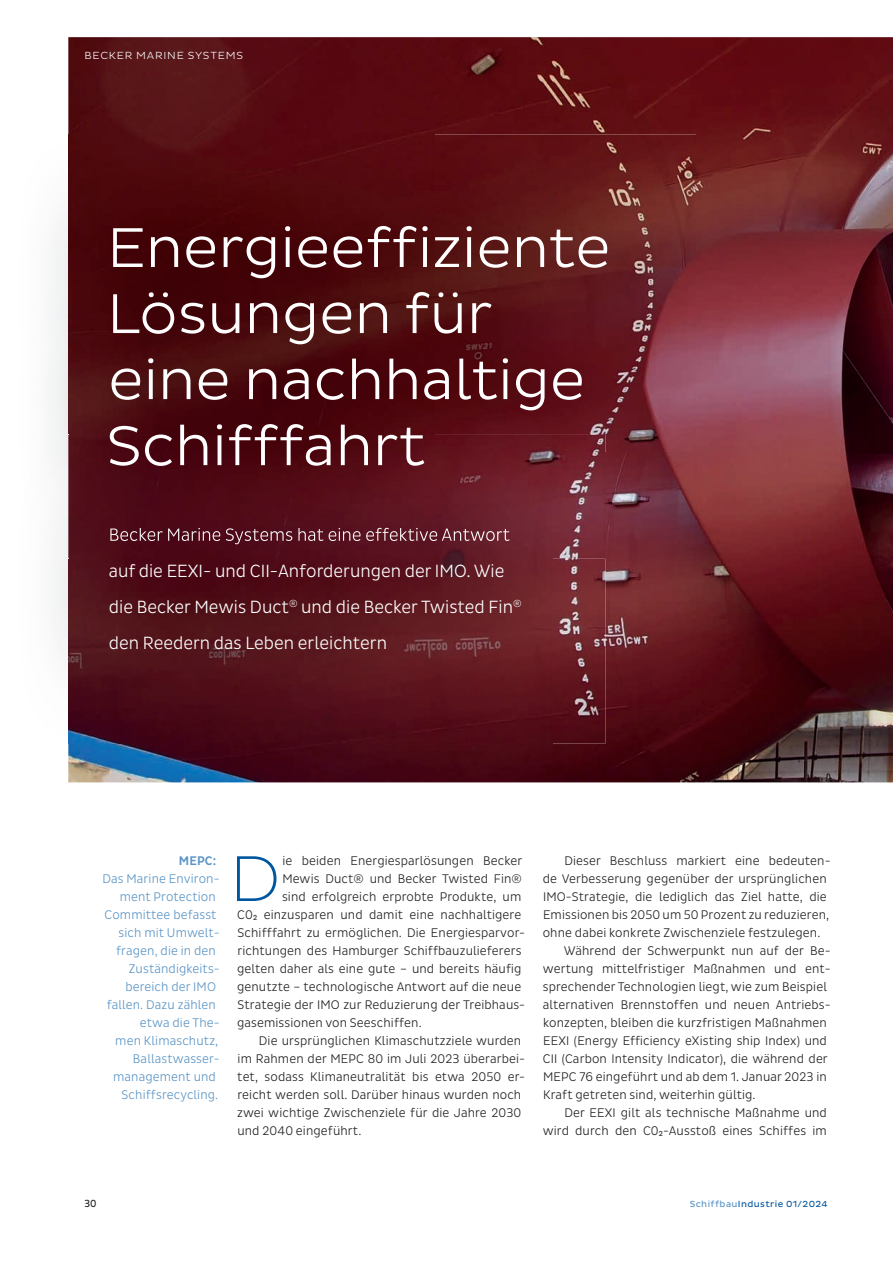
<style>
.page{position:relative;width:893px;height:1263px;background:#fff}
.page>*{position:absolute;margin:0;border:0;box-sizing:border-box;transform-origin:0 0}
.t1{font:200 65.7px "Pluto Sans";color:#01579f}
.t2{font:300 57px/66px "Pluto Sans";letter-spacing:-.01em;color:#fff}
.t3{font:300 18px/36px "Pluto Sans Cond";color:#fff}
.t4{font:300 12.75px "Pluto Sans Cond";letter-spacing:.01em;color:#231f20}
.t5{font:300 12.75px "Pluto Sans Cond";letter-spacing:.01em;color:#5994c5}
.t6{font:500 12.75px "Pluto Sans Cond";color:#5994c5}
.t7{font:300 10.5px "Pluto Sans";letter-spacing:.075em;color:#fff}
.t8{font:10.5px "Pluto Sans Cond";color:#231f20}
.t9{font:9px "Pluto Sans";letter-spacing:.04em;color:#01579f}
.s1{color:#5994c5}
</style>
<div class="page">
<img style="left:68px;top:37px;width:825px;height:745px">
<img style="left:68px;top:558px;width:537px;height:185px">
<img style="left:68px;top:135px;width:366px;height:300px">
<img style="left:434px;top:135px;width:262px;height:317px">
<img style="left:605px;top:452px;width:91px;height:106px">
<img style="left:33px;top:435px;width:572px;height:123px">
<img style="left:110px;top:527px;width:400px;height:17px">
<p class="t7" style="left:85px;top:50px;width:160px">BECKER MARINE SYSTEMS</p>
<h2 class="t2" style="left:106px;top:215px;width:506px">Energieeffiziente<br>Lösungen für eine nachhaltige<br>Schifffahrt</h2>
<h3 class="t3" style="left:109px;top:552px;width:414px">auf die EEXI- und CII-Anforderungen der IMO. Wie die Becker Mewis Duct<sup>®</sup> und die Becker Twisted Fin<sup>® </sup>den Reedern das Leben erleichtern</h3>
<p class="t6" style="left:179px;top:853px;width:39px">MEPC:</p>
<p class="t5" style="left:102px;top:871px;width:119px">Das Marine Environ-</p>
<p class="t5" style="left:120px;top:889px;width:98px">ment Protection</p>
<p class="t5" style="left:105px;top:907px;width:114px">Committee befasst</p>
<p class="t5" style="left:118px;top:925px;width:103px">sich mit Umwelt-</p>
<p class="t5" style="left:116px;top:943px;width:101px">fragen, die in den</p>
<p class="t5" style="left:129px;top:961px;width:92px">Zuständigkeits-</p>
<p class="t5" style="left:125px;top:979px;width:92px">bereich der IMO</p>
<p class="t5" style="left:107px;top:997px;width:111px">fallen. Dazu zählen</p>
<p class="t5" style="left:140px;top:1015px;width:81px">etwa die The-</p>
<p class="t5" style="left:115px;top:1033px;width:104px">men Klimaschutz,</p>
<p class="t5" style="left:133px;top:1051px;width:88px">Ballastwasser-</p>
<p class="t5" style="left:113px;top:1069px;width:104px">management und</p>
<p class="t5" style="left:122px;top:1087px;width:98px">Schiffsrecycling.</p>
<h1 class="t1" style="left:229px;top:841px;width:53px">D</h1>
<p class="t4" style="left:282px;top:853px;width:241px">ie beiden Energiesparlösungen Becker</p>
<p class="t4" style="left:282px;top:871px;width:241px">Mewis Duct® und Becker Twisted Fin®</p>
<p class="t4" style="left:282px;top:889px;width:241px">sind erfolgreich erprobte Produkte, um</p>
<p class="t4" style="left:237px;top:907px;width:285px">C0<sub>2</sub> einzusparen und damit eine nachhaltigere</p>
<p class="t4" style="left:238px;top:925px;width:289px">Schifffahrt zu ermöglichen. Die Energiesparvor-</p>
<p class="t4" style="left:238px;top:943px;width:285px">richtungen des Hamburger Schiffbauzulieferers</p>
<p class="t4" style="left:237px;top:961px;width:286px">gelten daher als eine gute – und bereits häufig</p>
<p class="t4" style="left:237px;top:979px;width:286px">genutzte – technologische Antwort auf die neue</p>
<p class="t4" style="left:238px;top:997px;width:289px">Strategie der IMO zur Reduzierung der Treibhaus-</p>
<p class="t4" style="left:237px;top:1015px;width:186px">gasemissionen von Seeschiffen.</p>
<p class="t4" style="left:259px;top:1033px;width:264px">Die ursprünglichen Klimaschutzziele wurden</p>
<p class="t4" style="left:238px;top:1051px;width:289px">im Rahmen der MEPC 80 im Juli 2023 überarbei-</p>
<p class="t4" style="left:237px;top:1069px;width:289px">tet, sodass Klimaneutralität bis etwa 2050 er-</p>
<p class="t4" style="left:237px;top:1087px;width:285px">reicht werden soll. Darüber hinaus wurden noch</p>
<p class="t4" style="left:237px;top:1105px;width:286px">zwei wichtige Zwischenziele für die Jahre 2030</p>
<p class="t4" style="left:237px;top:1123px;width:125px">und 2040 eingeführt.</p>
<p class="t4" style="left:564px;top:853px;width:268px">Dieser Beschluss markiert eine bedeuten-</p>
<p class="t4" style="left:543px;top:871px;width:286px">de Verbesserung gegenüber der ursprünglichen</p>
<p class="t4" style="left:543px;top:889px;width:285px">IMO-Strategie, die lediglich das Ziel hatte, die</p>
<p class="t4" style="left:543px;top:907px;width:288px">Emissionen bis 2050 um 50 Prozent zu reduzieren,</p>
<p class="t4" style="left:543px;top:925px;width:279px">ohne dabei konkrete Zwischenziele festzulegen.</p>
<p class="t4" style="left:564px;top:943px;width:268px">Während der Schwerpunkt nun auf der Be-</p>
<p class="t4" style="left:543px;top:961px;width:289px">wertung mittelfristiger Maßnahmen und ent-</p>
<p class="t4" style="left:543px;top:979px;width:286px">sprechender Technologien liegt, wie zum Beispiel</p>
<p class="t4" style="left:543px;top:997px;width:289px">alternativen Brennstoffen und neuen Antriebs-</p>
<p class="t4" style="left:543px;top:1015px;width:285px">konzepten, bleiben die kurzfristigen Maßnahmen</p>
<p class="t4" style="left:543px;top:1033px;width:285px">EEXI (Energy Efficiency eXisting ship Index) und</p>
<p class="t4" style="left:543px;top:1051px;width:287px">CII (Carbon Intensity Indicator), die während der</p>
<p class="t4" style="left:543px;top:1069px;width:285px">MEPC 76 eingeführt und ab dem 1. Januar 2023 in</p>
<p class="t4" style="left:543px;top:1087px;width:214px">Kraft getreten sind, weiterhin gültig.</p>
<p class="t4" style="left:564px;top:1105px;width:264px">Der EEXI gilt als technische Maßnahme und</p>
<p class="t4" style="left:543px;top:1123px;width:285px">wird durch den C0<sub>2</sub>-Ausstoß eines Schiffes im</p>
<p class="t8" style="left:85px;top:1197px;width:14px">30</p>
<p class="t9" style="left:690px;top:1198px;width:139px"><span class="s1">Schiffbau</span>Industrie 01/2024</p>
</div>
